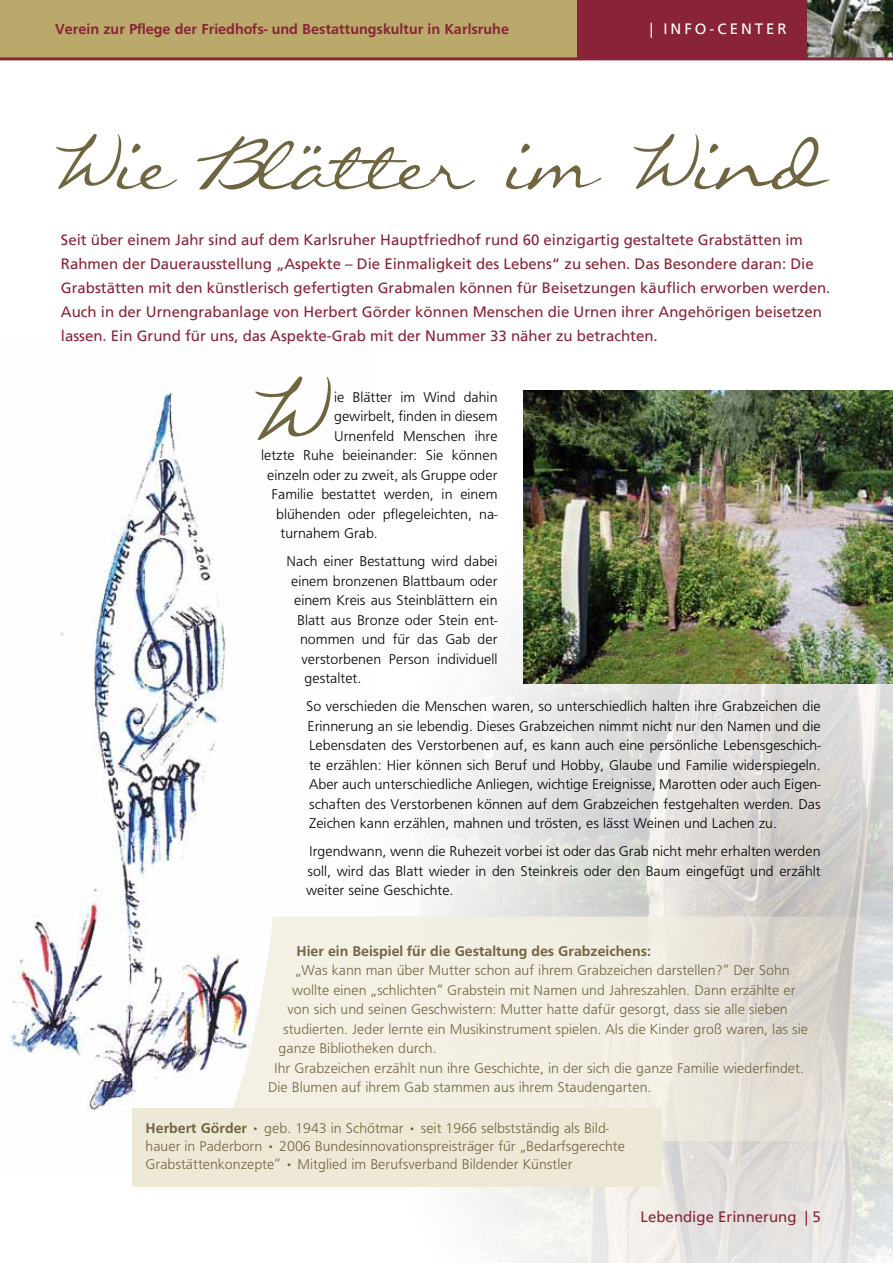
<style>
.page{position:relative;width:893px;height:1263px;background:#fff}
.page>*{position:absolute;margin:0;border:0;box-sizing:border-box;transform-origin:0 0}
.t1{font:121.5px "Callie Hand";color:#706541}
.t2{font:105px "Callie Hand";letter-spacing:-.03em;color:#706541}
.t3{font:15px/24px "Frutiger LT";color:#892337}
.t4{font:700 15px "Frutiger";color:#892337}
.t5{font:15px "Frutiger LT";letter-spacing:.2em;color:#fff}
.t6{font:14.7px/19.5px "Frutiger";color:#000;text-align:justify}
.t7{font:14.7px/18px "Frutiger";color:#706541}
.t8{font:700 14.7px "Frutiger";color:#706541}
.s1{font-weight:700}
</style>
<div class="page">
<img style="left:369px;top:633px;width:524px;height:630px">
<img style="left:8px;top:392px;width:361px;height:720px">
<div style="left:0;top:0;width:863px;height:58px;background:#bba96c"></div>
<img style="left:807px;top:0;width:86px;height:57px">
<hr style="left:0;top:57px;width:893px;height:3px;background:#892337">
<div style="left:578px;top:0;width:229px;height:58px;background:#892337"></div>
<svg style="left:303px;top:146px;width:18px;height:8px"></svg>
<img style="left:523px;top:390px;width:370px;height:293px">
<svg style="left:221px;top:917px;width:672px;height:224px;background:#ece8de"></svg>
<div style="left:132px;top:1109px;width:530px;height:78px;background:#eee8d6"></div>
<p class="t4" style="left:55px;top:20px;width:455px">Verein zur Pflege der Friedhofs- und Bestattungskultur in Karlsruhe</p>
<p class="t5" style="left:650px;top:20px;width:138px">| INFO-CENTER</p>
<h2 class="t2" style="left:43px;top:126px;width:784px">Wie Blatter im Wind</h2>
<p class="t3" style="left:61px;top:228px;width:771px">Seit über einem Jahr sind auf dem Karlsruher Hauptfriedhof rund 60 einzigartig gestaltete Grabstätten im Rahmen der Dauerausstellung „Aspekte – Die Einmaligkeit des Lebens“ zu sehen. Das Besondere daran: Die Grabstätten mit den künstlerisch gefertigten Grabmalen können für Beisetzungen käuflich erworben werden.<br>Auch in der Urnengrabanlage von Herbert Görder können Menschen die Urnen ihrer Angehörigen beisetzen lassen. Ein Grund für uns, das Aspekte-Grab mit der Nummer 33 näher zu betrachten.</p>
<h1 class="t1" style="left:240px;top:368px;width:91px">W</h1>
<p class="t6" style="left:334px;top:387px;width:165px">ie Blätter im Wind dahin</p>
<p class="t6" style="left:334px;top:406px;width:165px">gewirbelt, finden in diesem</p>
<p class="t6" style="left:334px;top:426px;width:165px">Urnenfeld Menschen ihre</p>
<p class="t6" style="left:261px;top:445px;width:238px">letzte Ruhe beieinander: Sie können</p>
<p class="t6" style="left:267px;top:465px;width:232px">einzeln oder zu zweit, als Gruppe oder</p>
<p class="t6" style="left:272px;top:484px;width:227px">Familie bestattet werden, in einem</p>
<p class="t6" style="left:276px;top:504px;width:223px">blühenden oder pflegeleichten, na-</p>
<p class="t6" style="left:281px;top:523px;width:99px">turnahem Grab.</p>
<p class="t6" style="left:287px;top:551px;width:212px">Nach einer Bestattung wird dabei</p>
<p class="t6" style="left:291px;top:571px;width:208px">einem bronzenen Blattbaum oder</p>
<p class="t6" style="left:294px;top:590px;width:205px">einem Kreis aus Steinblättern ein</p>
<p class="t6" style="left:297px;top:610px;width:202px">Blatt aus Bronze oder Stein ent-</p>
<p class="t6" style="left:300px;top:629px;width:199px">nommen und für das Gab der</p>
<p class="t6" style="left:302px;top:649px;width:197px">verstorbenen Person individuell</p>
<p class="t6" style="left:305px;top:668px;width:58px">gestaltet.</p>
<p class="t6" style="left:306px;top:696px;width:516px">So verschieden die Menschen waren, so unterschiedlich halten ihre Grabzeichen die Erinnerung an sie lebendig. Dieses Grabzeichen nimmt nicht nur den Namen und die Lebensdaten des Verstorbenen auf, es kann auch eine persönliche Lebensgeschich&shy;te erzählen: Hier können sich Beruf und Hobby, Glaube und Familie widerspiegeln.<br>Aber auch unterschiedliche Anliegen, wichtige Ereignisse, Marotten oder auch Eigen&shy;schaften des Verstorbenen können auf dem Grabzeichen festgehalten werden. Das Zeichen kann erzählen, mahnen und trösten, es lässt Weinen und Lachen zu.</p>
<p class="t6" style="left:306px;top:841px;width:516px">Irgendwann, wenn die Ruhezeit vorbei ist oder das Grab nicht mehr erhalten werden soll, wird das Blatt wieder in den Steinkreis oder den Baum eingefügt und erzählt weiter seine Geschichte.</p>
<p class="t8" style="left:297px;top:942px;width:356px">Hier ein Beispiel für die Gestaltung des Grabzeichens:</p>
<p class="t7" style="left:295px;top:961px;width:496px">„Was kann man über Mutter schon auf ihrem Grabzeichen darstellen?“ Der Sohn</p>
<p class="t7" style="left:292px;top:980px;width:505px">wollte einen „schlichten“ Grabstein mit Namen und Jahreszahlen. Dann erzählte er</p>
<p class="t7" style="left:288px;top:1000px;width:502px">von sich und seinen Geschwistern: Mutter hatte dafür gesorgt, dass sie alle sieben</p>
<p class="t7" style="left:283px;top:1020px;width:527px">studierten. Jeder lernte ein Musikinstrument spielen. Als die Kinder groß waren, las sie</p>
<p class="t7" style="left:279px;top:1039px;width:160px">ganze Bibliotheken durch.</p>
<p class="t7" style="left:274px;top:1059px;width:531px">Ihr Grabzeichen erzählt nun ihre Geschichte, in der sich die ganze Familie wiederfindet.</p>
<p class="t7" style="left:268px;top:1078px;width:385px">Die Blumen auf ihrem Gab stammen aus ihrem Staudengarten.</p>
<p class="t7" style="left:146px;top:1119px;width:481px"><span class="s1">Herbert Görder</span> • geb. 1943 in Schötmar • seit 1966 selbstständig als Bild&shy;hauer in Paderborn • 2006 Bundesinnovationspreisträger für „Bedarfsgerechte<br>Grabstättenkonzepte“ • Mitglied im Berufsverband Bildender Künstler</p>
<p class="t3" style="left:641px;top:1205px;width:182px">Lebendige Erinnerung | 5</p>
</div>
